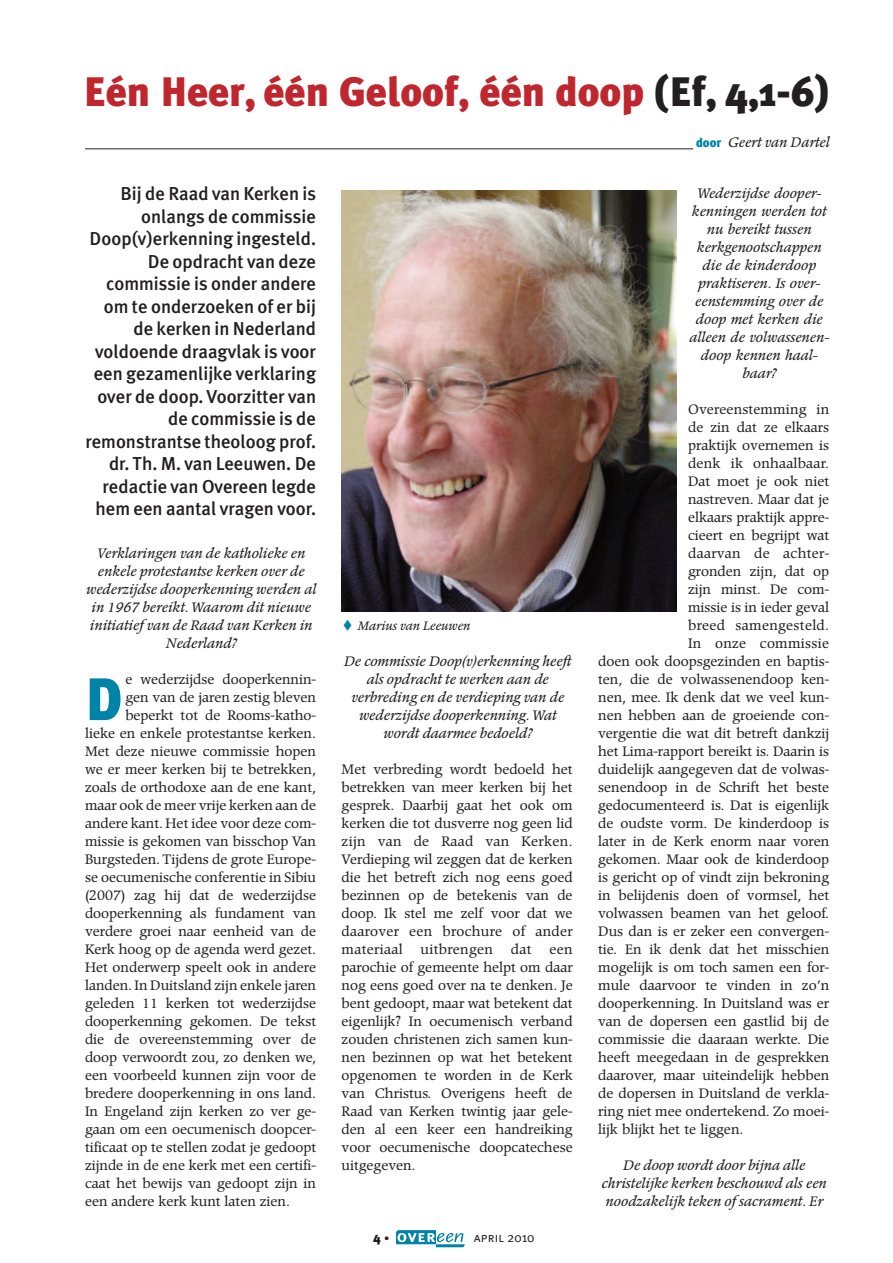
<style>
.page{position:relative;width:893px;height:1263px;background:#fff}
.page>*{position:absolute;margin:0;border:0;box-sizing:border-box;transform-origin:0 0}
.t1{font:900 59.85px "Meta Plus";color:#0083a9}
.t2{font:900 41.1px "Meta Plus";color:#c0262d}
.t3{font:500 18.75px/22.5px "Meta Plus";color:#231f20;text-align:right}
.t4{font:13.5px/18px "Poppl Pontifex";color:#231f20;text-align:justify}
.t5{font:italic 13.5px/18px "Poppl Pontifex";color:#231f20;text-align:center}
.t6{font:13.5px "Poppl Pontifex";letter-spacing:.025em;color:#231f20}
.t7{font:13.5px "Meta Plus Normal Caps";color:#231f20}
.t8{font:900 13.5px "Meta Plus";color:#231f20}
.t9{font:italic 12px "Poppl Pontifex";color:#231f20}
.s1{color:#231f20}
.s2{font-family:"Meta Plus";font-weight:900;font-style:normal;font-size:12.75px;color:#0083a9}
.s3{font-size:10.5px}
.s4{font-family:"Meta Plus Normal"}
</style>
<div class="page">
<svg style="left:396px;top:1230px;width:69px;height:17px"></svg>
<img style="left:342px;top:191px;width:334px;height:421px">
<hr style="left:85px;top:148px;width:608px;height:1px;background:#231f20">
<h2 class="t2" style="left:84px;top:68px;width:747px">Eén Heer, één Geloof, één doop <span class="s1">(Ef, 4,1-6)</span></h2>
<p class="t5" style="left:696px;top:134px;width:135px"><span class="s2">door</span> Geert van Dartel</p>
<p class="t3" style="left:85px;top:183px;width:232px">Bij de Raad van Kerken is onlangs de commissie<br>Doop(v)erkenning ingesteld.<br>De opdracht van deze commissie is onder andere om te onderzoeken of er bij de kerken in Nederland voldoende draagvlak is voor een gezamenlijke verklaring over de doop. Voorzitter van de commissie is de remonstrantse theoloog prof. dr. Th. M. van Leeuwen. De redactie van Overeen legde hem een aantal vragen voor.</p>
<p class="t5" style="left:85px;top:545px;width:232px">Verklaringen van de katholieke en enkele protestantse kerken over de wederzijdse dooperkenning werden al in 1967 bereikt. Waarom dit nieuwe initiatief van de Raad van Kerken in<br>Nederland?</p>
<h1 class="t1" style="left:85px;top:664px;width:39px">D</h1>
<p class="t4" style="left:125px;top:672px;width:192px">e wederzijdse dooperkennin-</p>
<p class="t4" style="left:125px;top:690px;width:192px">gen van de jaren zestig bleven</p>
<p class="t4" style="left:125px;top:708px;width:192px">beperkt tot de Rooms-katho-</p>
<p class="t4" style="left:85px;top:726px;width:233px">lieke en enkele protestantse kerken.</p>
<p class="t4" style="left:85px;top:744px;width:233px">Met deze nieuwe commissie hopen</p>
<p class="t4" style="left:85px;top:762px;width:233px">we er meer kerken bij te betrekken,</p>
<p class="t4" style="left:85px;top:780px;width:233px">zoals de orthodoxe aan de ene kant,</p>
<p class="t4" style="left:85px;top:798px;width:233px">maar ook de meer vrije kerken aan de</p>
<p class="t4" style="left:85px;top:816px;width:233px">andere kant. Het idee voor deze com-</p>
<p class="t4" style="left:85px;top:834px;width:233px">missie is gekomen van bisschop Van</p>
<p class="t4" style="left:85px;top:852px;width:233px">Burgsteden. Tijdens de grote Europe-</p>
<p class="t4" style="left:85px;top:870px;width:233px">se oecumenische conferentie in Sibiu</p>
<p class="t4" style="left:85px;top:888px;width:233px">(2007) zag hij dat de wederzijdse</p>
<p class="t4" style="left:85px;top:906px;width:233px">dooperkenning als fundament van</p>
<p class="t4" style="left:85px;top:924px;width:233px">verdere groei naar eenheid van de</p>
<p class="t4" style="left:85px;top:942px;width:233px">Kerk hoog op de agenda werd gezet.</p>
<p class="t4" style="left:85px;top:960px;width:233px">Het onderwerp speelt ook in andere</p>
<p class="t4" style="left:85px;top:978px;width:233px">landen. In Duitsland zijn enkele jaren</p>
<p class="t4" style="left:85px;top:996px;width:233px">geleden 11 kerken tot wederzijdse</p>
<p class="t4" style="left:85px;top:1014px;width:233px">dooperkenning gekomen. De tekst</p>
<p class="t4" style="left:85px;top:1032px;width:233px">die de overeenstemming over de</p>
<p class="t4" style="left:85px;top:1050px;width:233px">doop verwoordt zou, zo denken we,</p>
<p class="t4" style="left:85px;top:1068px;width:233px">een voorbeeld kunnen zijn voor de</p>
<p class="t4" style="left:85px;top:1086px;width:233px">bredere dooperkenning in ons land.</p>
<p class="t4" style="left:85px;top:1104px;width:233px">In Engeland zijn kerken zo ver ge-</p>
<p class="t4" style="left:85px;top:1122px;width:233px">gaan om een oecumenisch doopcer-</p>
<p class="t4" style="left:85px;top:1140px;width:233px">tificaat op te stellen zodat je gedoopt</p>
<p class="t4" style="left:85px;top:1158px;width:233px">zijnde in de ene kerk met een certifi-</p>
<p class="t4" style="left:85px;top:1176px;width:233px">caat het bewijs van gedoopt zijn in</p>
<p class="t4" style="left:85px;top:1194px;width:207px">een andere kerk kunt laten zien.</p>
<p class="t9" style="left:357px;top:620px;width:114px">Marius van Leeuwen</p>
<p class="t5" style="left:343px;top:653px;width:229px">De commissie Doop(v)erkenning heeft als opdracht te werken aan de verbreding en de verdieping van de wederzijdse dooperkenning. Wat wordt daarmee bedoeld?</p>
<p class="t4" style="left:342px;top:762px;width:233px">Met verbreding wordt bedoeld het betrekken van meer kerken bij het gesprek. Daarbij gaat het ook om kerken die tot dusverre nog geen lid zijn van de Raad van Kerken.<br>Verdieping wil zeggen dat de kerken die het betreft zich nog eens goed bezinnen op de betekenis van de doop. Ik stel me zelf voor dat we daarover een brochure of ander materiaal</p>
<p class="t6" style="left:421px;top:943px;width:74px">uitbrengen</p>
<p class="t4" style="left:511px;top:942px;width:22px">dat</p>
<p class="t4" style="left:342px;top:942px;width:233px;text-indent:208px">een parochie of gemeente helpt om daar nog eens goed over na te denken. Je bent gedoopt, maar wat betekent dat eigenlijk? In oecumenisch verband zouden christenen zich samen kun&shy;nen bezinnen op wat het betekent opgenomen te worden in de Kerk van Christus. Overigens heeft de Raad van Kerken twintig jaar gele&shy;den al een keer een handreiking voor oecumenische doopcatechese uitgegeven.</p>
<p class="t8" style="left:373px;top:1229px;width:18px">4 <span class="s3">•</span></p>
<p class="t7" style="left:474px;top:1229px;width:62px">april <span class="s4">2010</span></p>
<p class="t5" style="left:689px;top:185px;width:142px">Wederzijdse dooper&shy;kenningen werden tot nu bereikt tussen kerkgenootschappen die de kinderdoop praktiseren. Is over&shy;eenstemming over de doop met kerken die alleen de volwassenen&shy;doop kennen haal&shy;baar?</p>
<p class="t4" style="left:688px;top:402px;width:143px">Overeenstemming in</p>
<p class="t4" style="left:688px;top:420px;width:143px">de zin dat ze elkaars</p>
<p class="t4" style="left:688px;top:438px;width:143px">praktijk overnemen is</p>
<p class="t4" style="left:688px;top:456px;width:143px">denk ik onhaalbaar.</p>
<p class="t4" style="left:688px;top:474px;width:143px">Dat moet je ook niet</p>
<p class="t4" style="left:688px;top:492px;width:143px">nastreven. Maar dat je</p>
<p class="t4" style="left:688px;top:510px;width:143px">elkaars praktijk appre-</p>
<p class="t4" style="left:688px;top:528px;width:143px">cieert en begrijpt wat</p>
<p class="t6" style="left:688px;top:547px;width:143px">daarvan de achter-</p>
<p class="t4" style="left:688px;top:564px;width:143px">gronden zijn, dat op</p>
<p class="t4" style="left:688px;top:582px;width:143px">zijn minst. De com-</p>
<p class="t4" style="left:688px;top:600px;width:143px">missie is in ieder geval</p>
<p class="t6" style="left:688px;top:619px;width:143px">breed samengesteld.</p>
<p class="t6" style="left:688px;top:637px;width:143px">In onze commissie</p>
<p class="t4" style="left:598px;top:654px;width:233px">doen ook doopsgezinden en baptis-</p>
<p class="t4" style="left:598px;top:672px;width:233px">ten, die de volwassenendoop ken-</p>
<p class="t4" style="left:598px;top:690px;width:233px">nen, mee. Ik denk dat we veel kun-</p>
<p class="t4" style="left:598px;top:708px;width:233px">nen hebben aan de groeiende con-</p>
<p class="t4" style="left:598px;top:726px;width:233px">vergentie die wat dit betreft dankzij</p>
<p class="t4" style="left:598px;top:744px;width:233px">het Lima-rapport bereikt is. Daarin is</p>
<p class="t4" style="left:598px;top:762px;width:233px">duidelijk aangegeven dat de volwas-</p>
<p class="t4" style="left:598px;top:780px;width:233px">senendoop in de Schrift het beste</p>
<p class="t4" style="left:598px;top:798px;width:233px">gedocumenteerd is. Dat is eigenlijk</p>
<p class="t4" style="left:598px;top:816px;width:233px">de oudste vorm. De kinderdoop is</p>
<p class="t4" style="left:598px;top:834px;width:233px">later in de Kerk enorm naar voren</p>
<p class="t4" style="left:598px;top:852px;width:233px">gekomen. Maar ook de kinderdoop</p>
<p class="t4" style="left:598px;top:870px;width:233px">is gericht op of vindt zijn bekroning</p>
<p class="t4" style="left:598px;top:888px;width:233px">in belijdenis doen of vormsel, het</p>
<p class="t4" style="left:598px;top:906px;width:233px">volwassen beamen van het geloof.</p>
<p class="t4" style="left:598px;top:924px;width:233px">Dus dan is er zeker een convergen-</p>
<p class="t4" style="left:598px;top:942px;width:233px">tie. En ik denk dat het misschien</p>
<p class="t4" style="left:598px;top:960px;width:233px">mogelijk is om toch samen een for-</p>
<p class="t4" style="left:598px;top:978px;width:233px">mule daarvoor te vinden in zo’n</p>
<p class="t4" style="left:598px;top:996px;width:233px">dooperkenning. In Duitsland was er</p>
<p class="t4" style="left:598px;top:1014px;width:233px">van de dopersen een gastlid bij de</p>
<p class="t4" style="left:598px;top:1032px;width:233px">commissie die daaraan werkte. Die</p>
<p class="t4" style="left:598px;top:1050px;width:233px">heeft meegedaan in de gesprekken</p>
<p class="t4" style="left:598px;top:1068px;width:233px">daarover, maar uiteindelijk hebben</p>
<p class="t4" style="left:598px;top:1086px;width:233px">de dopersen in Duitsland de verkla-</p>
<p class="t4" style="left:598px;top:1104px;width:233px">ring niet mee ondertekend. Zo moei-</p>
<p class="t4" style="left:598px;top:1122px;width:147px">lijk blijkt het te liggen.</p>
<p class="t5" style="left:601px;top:1157px;width:226px">De doop wordt door bijna alle christelijke kerken beschouwd als een noodzakelijk teken of sacrament. Er</p>
</div>
